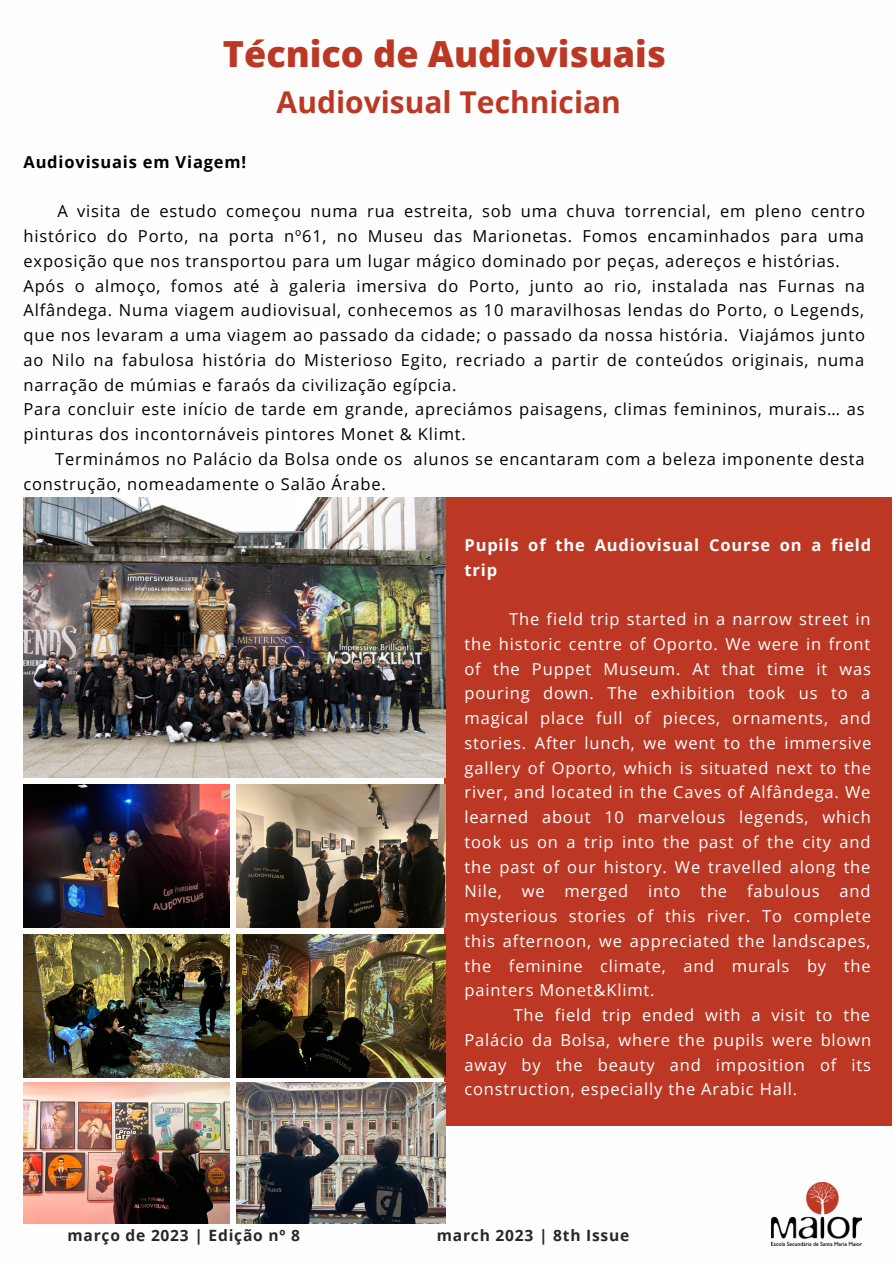
<style>
.page{position:relative;width:893px;height:1264px;background:#fff}
.page>*{position:absolute;margin:0;border:0;box-sizing:border-box;transform-origin:0 0}
.t1{font:800 36px "Open Sans";color:#bd3824}
.t2{font:700 30px "Open Sans";color:#bd3824}
.t3{font:16.5px/24.8px "Open Sans";letter-spacing:.05em;color:#000}
.t4{font:16.5px/24.8px "Open Sans";letter-spacing:.05em;color:#fff;text-align:justify}
.t5{font:700 16.5px/24.8px "Open Sans";letter-spacing:.05em;color:#fff}
.t6{font:700 16.5px "Open Sans";letter-spacing:.05em;color:#000}
.t7{font:700 15.6px "Open Sans";letter-spacing:.05em;color:#272727}
</style>
<div class="page">
<div style="left:444px;top:497px;width:448px;height:628px;background:#bd3824"></div>
<img style="left:23px;top:497px;width:422px;height:280px">
<img style="left:23px;top:784px;width:206px;height:144px">
<img style="left:237px;top:784px;width:208px;height:144px">
<img style="left:23px;top:1082px;width:206px;height:141px">
<img style="left:23px;top:934px;width:206px;height:142px">
<img style="left:237px;top:934px;width:208px;height:142px">
<img style="left:237px;top:1082px;width:208px;height:141px">
<img style="left:771px;top:1182px;width:90px;height:62px">
<h1 class="t1" style="left:223px;top:29px;width:444px">Técnico de Audiovisuais</h1>
<h2 class="t2" style="left:276px;top:81px;width:346px">Audiovisual Technician</h2>
<p class="t6" style="left:23px;top:150px;width:224px">Audiovisuais em Viagem!</p>
<p class="t3" style="left:23px;top:199px;width:843px;text-indent:34px">A visita de estudo começou numa rua estreita, sob uma chuva torrencial, em pleno centro histórico do Porto, na porta nº61, no Museu das Marionetas. Fomos encaminhados para uma exposição que nos transportou para um lugar mágico dominado por peças, adereços e histórias.<br>Após o almoço, fomos até à galeria imersiva do Porto, junto ao rio, instalada nas Furnas na Alfândega. Numa viagem audiovisual, conhecemos as 10 maravilhosas lendas do Porto, o Legends, que nos levaram a uma viagem ao passado da cidade; o passado da nossa história. Viajámos junto ao Nilo na fabulosa história do Misterioso Egito, recriado a partir de conteúdos originais, numa narração de múmias e faraós da civilização egípcia.<br>Para concluir este início de tarde em grande, apreciámos paisagens, climas femininos, murais… as pinturas dos incontornáveis pintores Monet &amp; Klimt.</p>
<p class="t3" style="left:23px;top:446px;width:842px;text-indent:32px">Terminámos no Palácio da Bolsa onde os alunos se encantaram com a beleza imponente desta construção, nomeadamente o Salão Árabe.</p>
<p class="t5" style="left:464px;top:532px;width:408px">Pupils of the Audiovisual Course on a field trip</p>
<p class="t4" style="left:464px;top:606px;width:408px;text-indent:45px">The field trip started in a narrow street in the historic centre of Oporto. We were in front of the Puppet Museum. At that time it was pouring down. The exhibition took us to a magical place full of pieces, ornaments, and stories. After lunch, we went to the immersive gallery of Oporto, which is situated next to the river, and located in the Caves of Alfândega. We learned about 10 marvelous legends, which took us on a trip into the past of the city and the past of our history. We travelled along the Nile, we merged into the fabulous and mysterious stories of this river. To complete this afternoon, we appreciated the landscapes, the feminine climate, and murals by the painters Monet&amp;Klimt.</p>
<p class="t4" style="left:464px;top:1002px;width:408px;text-indent:49px">The field trip ended with a visit to the Palácio da Bolsa, where the pupils were blown away by the beauty and imposition of its construction, especially the Arabic Hall.</p>
<p class="t7" style="left:68px;top:1223px;width:234px">março de 2023 | Edição nº 8</p>
<p class="t7" style="left:437px;top:1223px;width:194px">march 2023 | 8th Issue</p>
</div>
